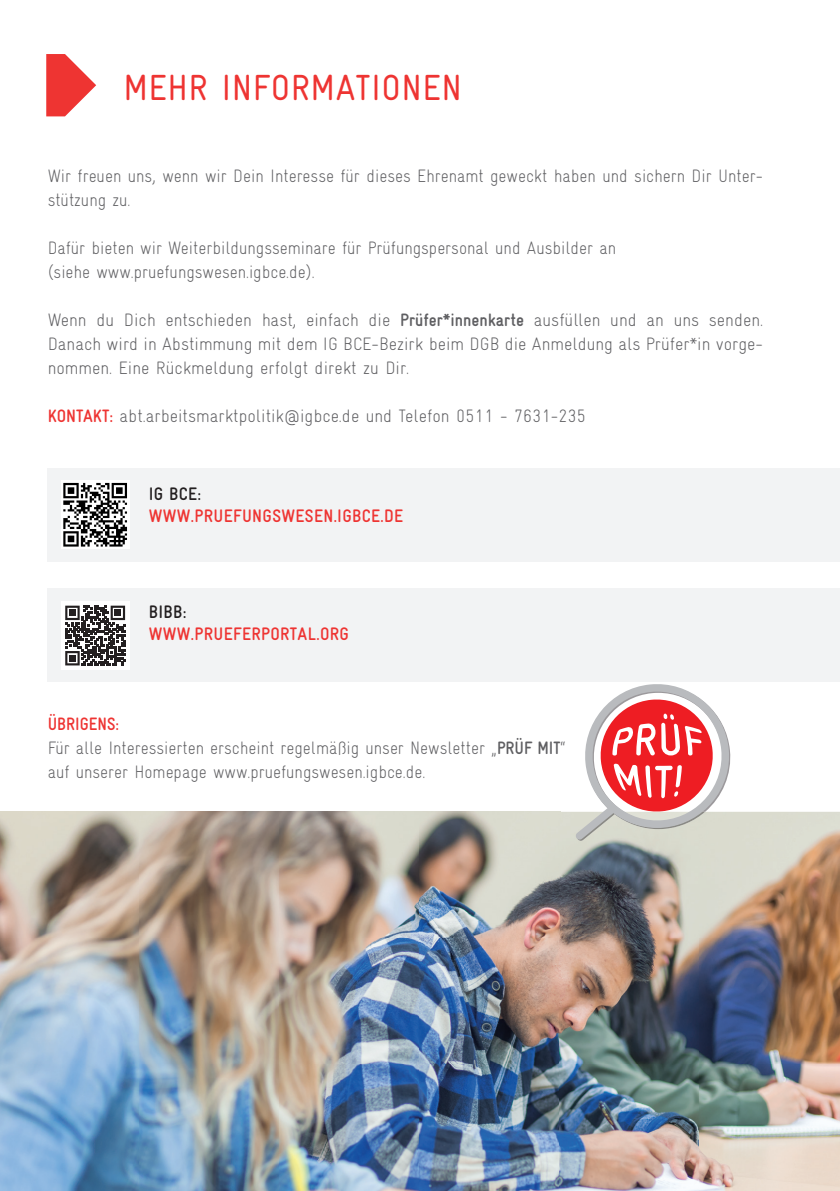
<style>
.page{position:relative;width:840px;height:1191px;background:#fff}
.page>*{position:absolute;margin:0;border:0;box-sizing:border-box;transform-origin:0 0}
.t1{font:condensed 36.4px "Gravur";letter-spacing:.015em;color:#ee3432}
.t2{font:700 condensed 18.2px "Gravur";letter-spacing:.02em;color:#ee3432}
.t3{font:700 condensed 18.2px "Gravur";letter-spacing:.02em;color:#231f20}
.t4{font:300 condensed 18px/24px "Gravur";color:#5f5f62;scale:.96 1}
.t5{font:300 condensed 18px/24px "Gravur";color:#5f5f62;text-align:justify}
.s1{font-weight:700}
.s2{font-weight:700;color:#ee3432}
</style>
<div class="page">
<div style="left:48px;top:588px;width:791px;height:94px;background:#f2f3f4"></div>
<img style="left:0;top:811px;width:839px;height:380px">
<div style="left:48px;top:468px;width:791px;height:94px;background:#f2f3f4"></div>
<svg style="left:46px;top:54px;width:50px;height:62px"></svg>
<div style="left:61px;top:481px;width:68px;height:68px;background:linear-gradient(to right,#fff,#fff)"></div>
<svg style="left:63px;top:483px;width:64px;height:63px"></svg>
<div style="left:61px;top:601px;width:68px;height:68px;background:#fff"></div>
<svg style="left:65px;top:605px;width:60px;height:60px"></svg>
<img style="left:576px;top:839px;width:128px;height:2px">
<svg style="left:575px;top:684px;width:157px;height:155px"></svg>
<h1 class="t1" style="left:123px;top:67px;width:340px">MEHR INFORMATIONEN</h1>
<p class="t4" style="left:48px;top:164px;width:746px">Wir freuen uns, wenn wir Dein Interesse für dieses Ehrenamt geweckt haben und sichern Dir Unter&shy;stützung zu.</p>
<p class="t4" style="left:48px;top:236px;width:593px">Dafür bieten wir Weiterbildungsseminare für Prüfungspersonal und Ausbilder an (siehe www.pruefungswesen.igbce.de).</p>
<p class="t5" style="left:48px;top:308px;width:716px">Wenn du Dich entschieden hast, einfach die <span class="s1">Prüfer*innenkarte</span> ausfüllen und an uns senden.<br>Danach wird in Abstimmung mit dem IG BCE-Bezirk beim DGB die Anmeldung als Prüfer*in vorge&shy;nommen. Eine Rückmeldung erfolgt direkt zu Dir.</p>
<p class="t5" style="left:48px;top:404px;width:539px"><span class="s2">KONTAKT:</span> abt.arbeitsmarktpolitik@igbce.de und Telefon 0511 - 7631-235</p>
<p class="t3" style="left:149px;top:483px;width:54px">IG BCE:</p>
<p class="t2" style="left:149px;top:505px;width:256px">WWW.PRUEFUNGSWESEN.IGBCE.DE</p>
<p class="t3" style="left:149px;top:602px;width:39px">BIBB:</p>
<p class="t2" style="left:149px;top:623px;width:202px">WWW.PRUEFERPORTAL.ORG</p>
<p class="t4" style="left:48px;top:711px;width:541px"><span class="s2">ÜBRIGENS:<br></span>Für alle Interessierten erscheint regelmäßig unser Newsletter „<span class="s1">PRÜF MIT</span>“ auf unserer Homepage www.pruefungswesen.igbce.de.</p>
</div>
